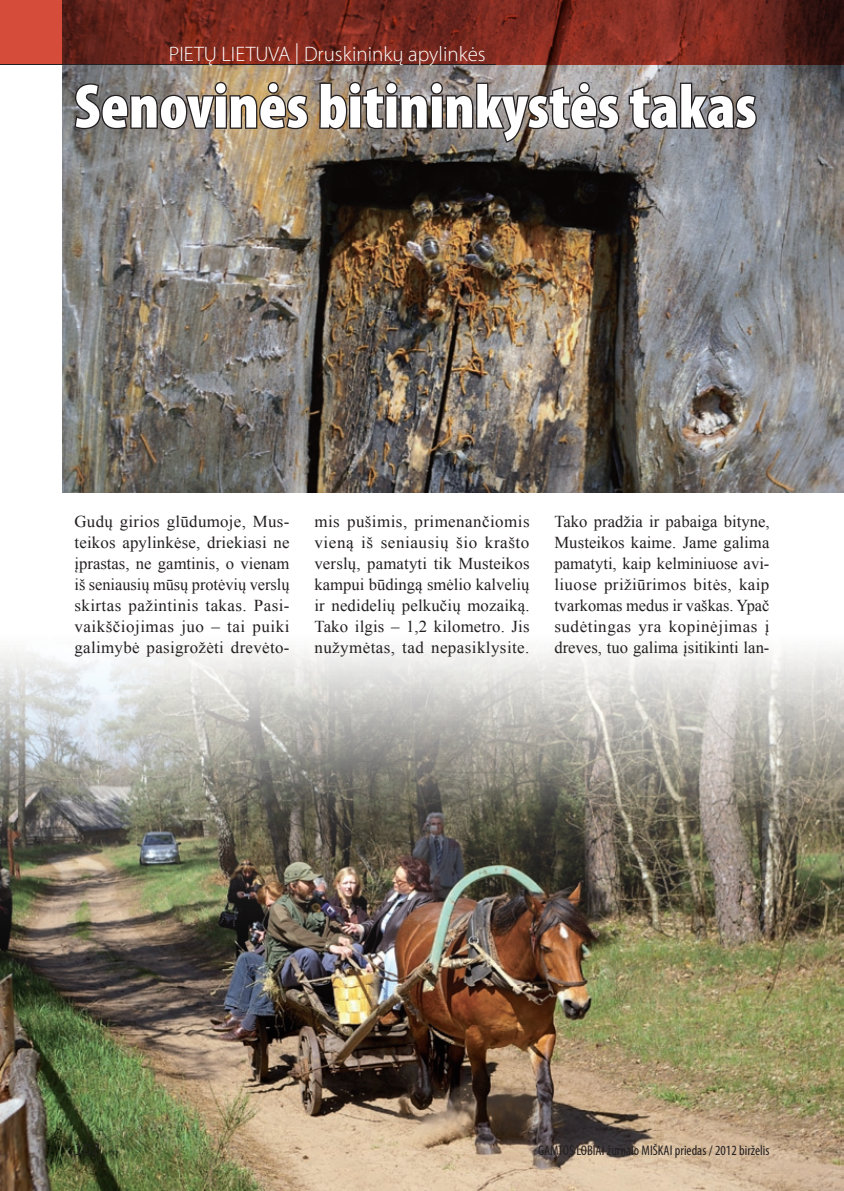
<style>
.page{position:relative;width:844px;height:1191px;background:#fff}
.page>*{position:absolute;margin:0;border:0;box-sizing:border-box;transform-origin:0 0}
.t1{font:900 condensed 63px "Myriad Pro";color:#fff}
.t2{font:300 21px "Myriad Pro";color:#fff}
.t3{font:300 19.25px "Yanone Kaffeesatz";color:#231f20}
.t4{font:16.62px/21px "Times New Roman";letter-spacing:.02em;color:#231f20;text-align:justify}
.t5{font:condensed 14px "Myriad Pro";color:#231f20}
</style>
<div class="page">
<img style="left:0;top:650px;width:843px;height:541px">
<img style="left:62px;top:64px;width:781px;height:429px">
<svg style="left:72px;top:81px;width:237px;height:50px;background:#796e61"></svg>
<svg style="left:318px;top:81px;width:302px;height:63px;background:#7b726d"></svg>
<svg style="left:627px;top:81px;width:131px;height:50px;background:#716d6e"></svg>
<svg style="left:0;top:0;width:843px;height:64px;background:#7b2a20"></svg>
<hr style="left:843px;top:0;width:1px;height:64px;background:#d64c3a">
<hr style="left:0;top:64px;width:495px;height:1px;background:#231f20">
<p class="t2" style="left:169px;top:43px;width:318px">PIETŲ LIETUVA | Druskininkų apylinkės</p>
<h1 class="t1" style="left:74px;top:71px;width:683px">Senovinės bitininkystės takas</h1>
<p class="t4" style="left:74px;top:510px;width:216px">Gudų girios glūdumoje, Mus&shy;teikos apylinkėse, driekiasi ne įprastas, ne gamtinis, o vienam iš seniausių mūsų protėvių verslų skirtas pažintinis takas. Pasi&shy;vaikščiojimas juo – tai puiki galimybė pasigrožėti drevėto-</p>
<p class="t4" style="left:314px;top:510px;width:217px">mis pušimis, primenančiomis vieną iš seniausių šio krašto verslų, pamatyti tik Musteikos kampui būdingą smėlio kalvelių ir nedidelių pelkučių mozaiką.<br>Tako ilgis – 1,2 kilometro. Jis nužymėtas, tad nepasiklysite.</p>
<p class="t4" style="left:554px;top:510px;width:217px">Tako pradžia ir pabaiga bityne, Musteikos kaime. Jame galima pamatyti, kaip kelminiuose avi&shy;liuose prižiūrimos bitės, kaip tvarkomas medus ir vaškas. Ypač sudėtingas yra kopinėjimas į dreves, tuo galima įsitikinti lan-</p>
<p class="t3" style="left:74px;top:1136px;width:27px">102</p>
<p class="t5" style="left:538px;top:1142px;width:233px">GAMTOS LOBIAI žurnalo MIŠKAI priedas / 2012 birželis</p>
</div>
